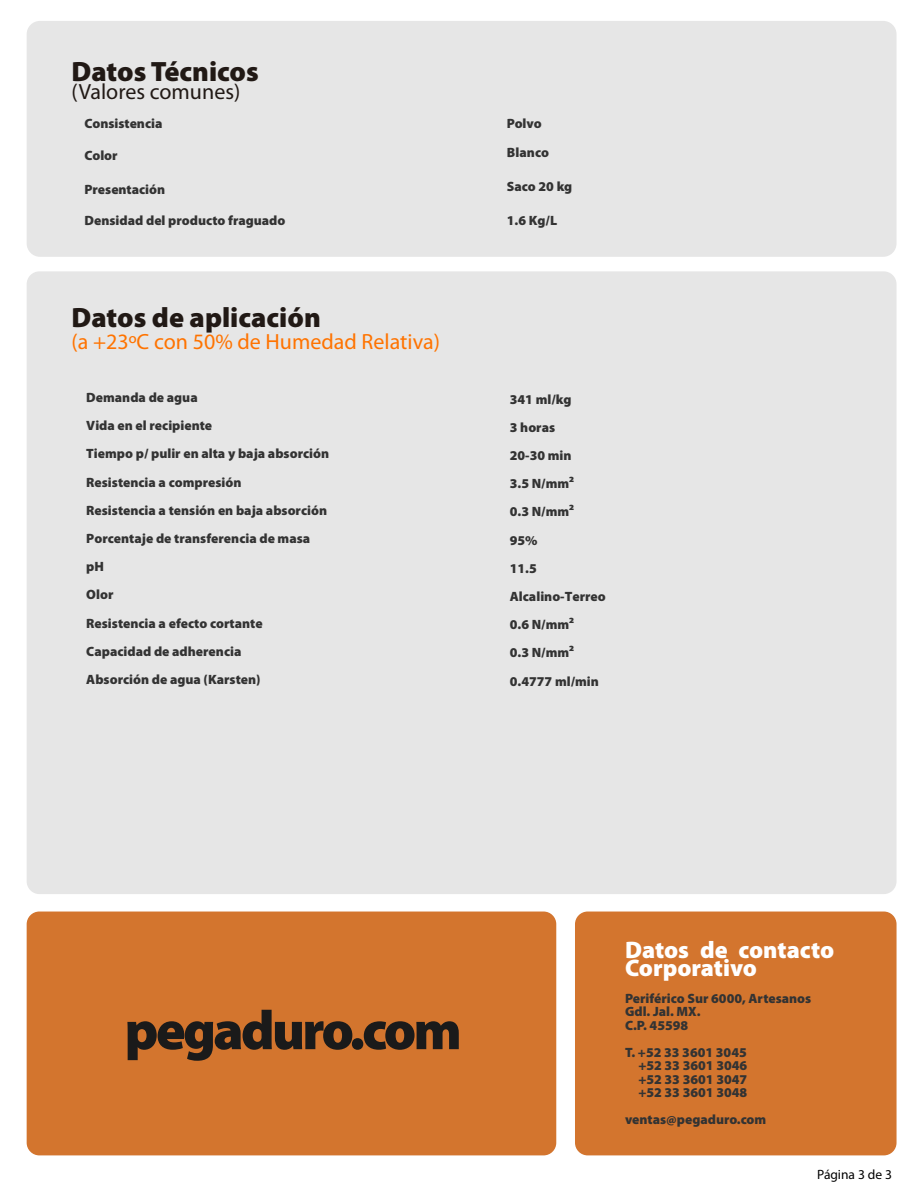
<style>
.page{position:relative;width:918px;height:1188px;background:#fff}
.page>*{position:absolute;margin:0;border:0;box-sizing:border-box;transform-origin:0 0}
.t1{font:900 28.05px "Myriad Pro";color:#211915}
.t2{font:900 24px/18px "Myriad Pro";color:#fff}
.t3{font:22.05px "Myriad Pro";color:#ff7300}
.t4{font:22.05px "Myriad Pro";color:#211915}
.t5{font:900 13.5px/28.2px "Myriad Pro";color:#333}
.t6{font:13.5px "Myriad Pro";color:#000}
</style>
<div class="page">
<div style="left:27px;top:271px;width:870px;height:623px;background:#e6e6e6;border-radius:13px"></div>
<div style="left:27px;top:21px;width:870px;height:236px;background:#e6e6e6;border-radius:13px"></div>
<div style="left:27px;top:912px;width:529px;height:243px;background:#d3752e;border-radius:13px"></div>
<div style="left:575px;top:912px;width:322px;height:243px;background:#d3752e;border-radius:13px"></div>
<svg style="left:127px;top:1010px;width:225px;height:51px"></svg>
<div style="left:352px;top:1038px;width:11px;height:12px;background:#1a1a1a;border-radius:50%"></div>
<svg style="left:364px;top:1021px;width:95px;height:29px"></svg>
<h1 class="t1" style="left:72px;top:53px;width:189px">Datos Técnicos</h1>
<h3 class="t4" style="left:72px;top:78px;width:170px">(Valores comunes)</h3>
<p class="t5" style="left:85px;top:109px;width:79px">Consistencia</p>
<p class="t5" style="left:85px;top:140px;width:35px">Color</p>
<p class="t5" style="left:85px;top:175px;width:82px">Presentación</p>
<p class="t5" style="left:85px;top:206px;width:202px">Densidad del producto fraguado</p>
<h1 class="t1" style="left:72px;top:298px;width:251px">Datos de aplicación</h1>
<h3 class="t3" style="left:72px;top:328px;width:370px">(a +23ºC con 50% de Humedad Relativa)</h3>
<p class="t5" style="left:507px;top:109px;width:44px">Polvo<br>Blanco</p>
<p class="t5" style="left:507px;top:172px;width:67px">Saco 20 kg</p>
<p class="t5" style="left:507px;top:206px;width:52px">1.6 Kg/L</p>
<p class="t5" style="left:86px;top:383px;width:244px">Demanda de agua<br>Vida en el recipiente<br>Tiempo p/ pulir en alta y baja absorción<br>Resistencia a compresión<br>Resistencia a tensión en baja absorción<br>Porcentaje de transferencia de masa pH<br>Olor<br>Resistencia a efecto cortante<br>Capacidad de adherencia<br>Absorción de agua (Karsten)</p>
<p class="t5" style="left:510px;top:384px;width:97px">341 ml/kg<br>3 horas<br>20-30 min<br>3.5 N/mm²<br>0.3 N/mm²<br>95%<br>11.5<br>Alcalino-Terreo<br>0.6 N/mm²<br>0.3 N/mm²<br>0.4777 ml/min</p>
<h2 class="t2" style="left:625px;top:940px;width:211px">Datos de contacto<br>Corporativo</h2>
<p class="t5" style="left:625px;top:991px;width:188px;line-height:13.5px">Periférico Sur 6000, Artesanos<br>Gdl. Jal. MX.<br>C.P. 45598</p>
<p class="t5" style="left:638px;top:1045px;width:110px;line-height:13.5px;text-align:justify;text-indent:-13px">T. +52 33 3601 3045 +52 33 3601 3046 +52 33 3601 3047 +52 33 3601 3048</p>
<p class="t5" style="left:625px;top:1105px;width:143px">ventas@pegaduro.com</p>
<p class="t6" style="left:817px;top:1166px;width:76px">Página 3 de 3</p>
</div>
